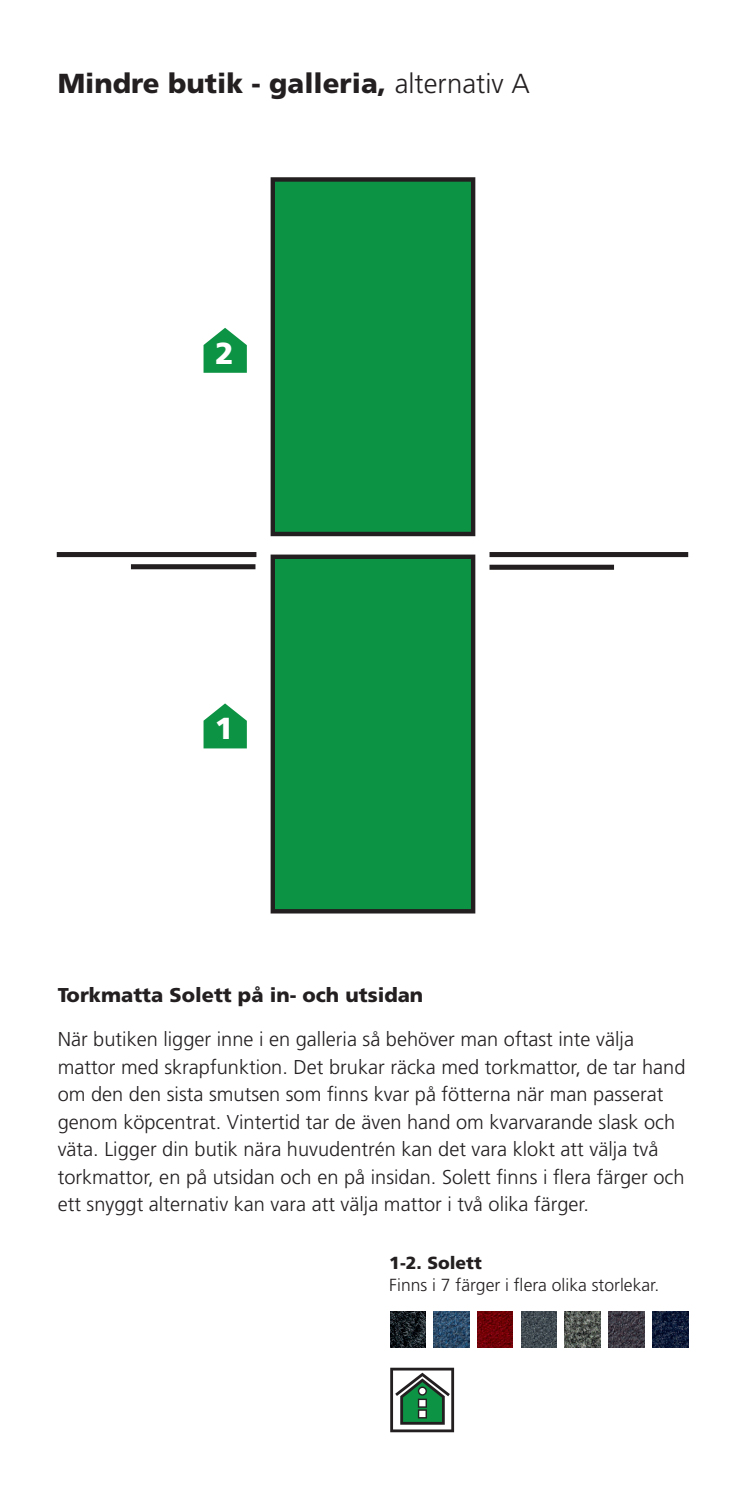
<style>
.page{position:relative;width:745px;height:1489px;background:#fff}
.page>*{position:absolute;margin:0;border:0;box-sizing:border-box;transform-origin:0 0}
.t1{font:900 30.25px "Frutiger";color:#fff}
.t2{font:900 27.5px "Frutiger";color:#231f20}
.t3{font:300 20px/27.5px "Frutiger";color:#231f20}
.t4{font:900 20px "Frutiger";color:#231f20}
.t5{font:300 17.5px "Frutiger";color:#231f20}
.t6{font:900 17.5px "Frutiger";color:#231f20}
.s1{font-weight:300}
</style>
<div class="page">
<svg style="left:203px;top:703px;width:44px;height:45px"></svg>
<svg style="left:270px;top:177px;width:205px;height:359px;background:#0f8b42"></svg>
<div style="left:270px;top:554px;width:205px;height:359px;background:#0d9344"></div>
<div style="left:57px;top:552px;width:199px;height:5px;background:#231f20"></div>
<div style="left:131px;top:564px;width:124px;height:5px;background:#231f20"></div>
<div style="left:489px;top:552px;width:198px;height:5px;background:#231f20"></div>
<div style="left:489px;top:564px;width:124px;height:5px;background:#231f20"></div>
<svg style="left:203px;top:328px;width:44px;height:45px"></svg>
<svg style="left:390px;top:1367px;width:64px;height:64px"></svg>
<img style="left:390px;top:1311px;width:35px;height:35px">
<img style="left:433px;top:1311px;width:36px;height:35px">
<img style="left:477px;top:1311px;width:35px;height:35px">
<img style="left:521px;top:1311px;width:35px;height:35px">
<img style="left:564px;top:1311px;width:36px;height:35px">
<img style="left:608px;top:1311px;width:35px;height:35px">
<img style="left:652px;top:1311px;width:35px;height:35px">
<h2 class="t2" style="left:58px;top:67px;width:473px">Mindre butik - galleria, <span class="s1">alternativ A</span></h2>
<h1 class="t1" style="left:215px;top:335px;width:20px">2</h1>
<h1 class="t1" style="left:215px;top:710px;width:20px">1</h1>
<p class="t4" style="left:58px;top:982px;width:367px">Torkmatta Solett på in- och utsidan</p>
<p class="t3" style="left:58px;top:1025px;width:629px">När butiken ligger inne i en galleria så behöver man oftast inte välja mattor med skrapfunktion. Det brukar räcka med torkmattor, de tar hand om den den sista smutsen som finns kvar på fötterna när man passerat genom köpcentrat. Vintertid tar de även hand om kvarvarande slask och väta. Ligger din butik nära huvudentrén kan det vara klokt att välja två torkmattor, en på utsidan och en på insidan. Solett finns i flera färger och ett snyggt alternativ kan vara att välja mattor i två olika färger.</p>
<p class="t6" style="left:389px;top:1251px;width:94px">1-2. Solett</p>
<p class="t5" style="left:389px;top:1275px;width:271px">Finns i 7 färger i flera olika storlekar.</p>
</div>
